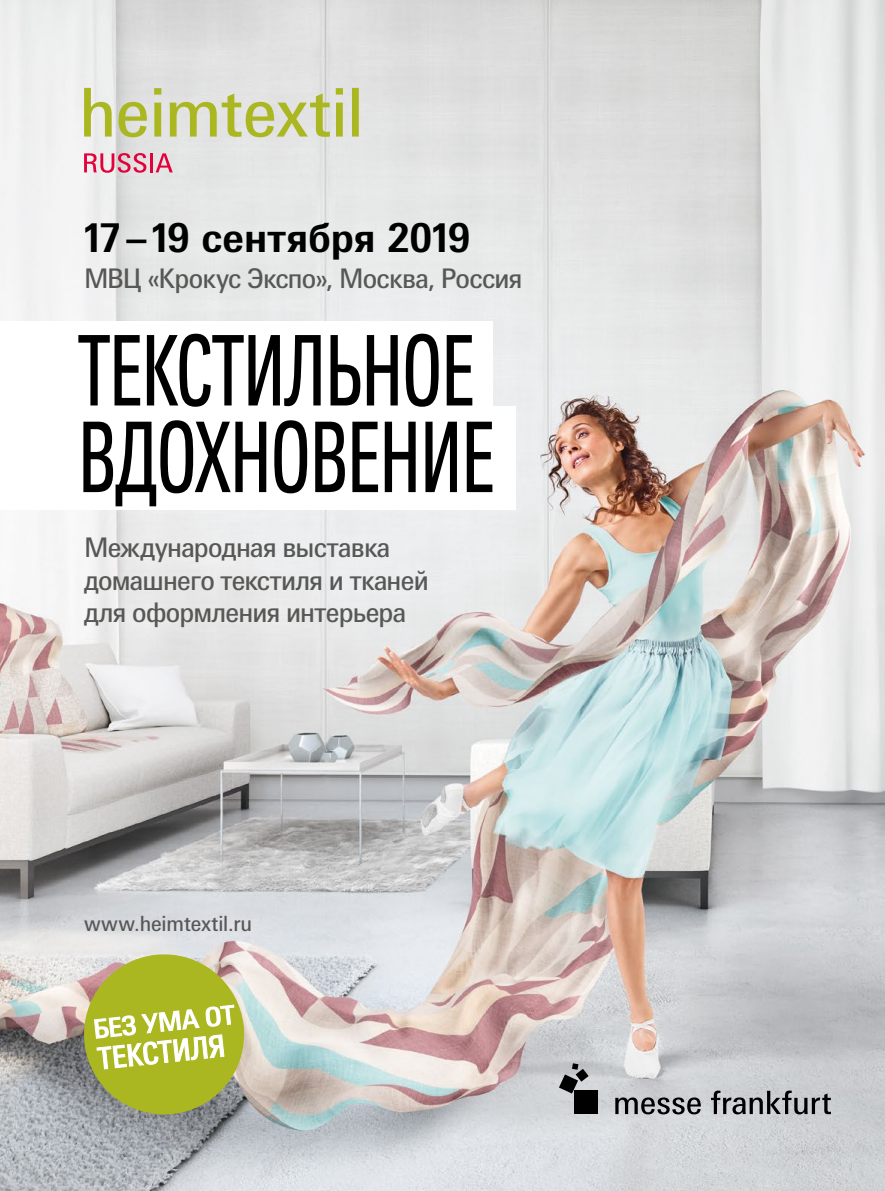
<style>
.page{position:relative;width:885px;height:1191px;background:#fff}
.page>*{position:absolute;margin:0;border:0;box-sizing:border-box;transform-origin:0 0}
.t1{font:condensed 97.35px/86.6px "Messe Univers";letter-spacing:-.02em;color:#000;scale:.74 1}
.t2{font:700 40.05px "Messe Univers";color:#000}
.t3{font:27px/32.4px "Messe Univers";letter-spacing:-.03em;color:#575756}
.t4{font:21px "Messe Univers";letter-spacing:-.005em;color:#575756}
</style>
<div class="page">
<img style="left:0;top:0;width:884px;height:1191px">
<div style="left:0;top:406px;width:515px;height:104px;background:#fff"></div>
<div style="left:0;top:321px;width:492px;height:100px;background:#fff"></div>
<svg style="left:84px;top:88px;width:28px;height:49px"></svg>
<svg style="left:118px;top:102px;width:29px;height:35px"></svg>
<svg style="left:154px;top:88px;width:7px;height:49px"></svg>
<svg style="left:170px;top:94px;width:160px;height:43px;background:#cdd29b"></svg>
<svg style="left:336px;top:88px;width:7px;height:49px"></svg>
<svg style="left:352px;top:88px;width:7px;height:49px"></svg>
<svg style="left:84px;top:153px;width:62px;height:20px"></svg>
<hr style="left:150px;top:153px;width:3px;height:19px;background:#e4003a">
<svg style="left:156px;top:153px;width:17px;height:19px"></svg>
<div style="left:574px;top:1090px;width:23px;height:24px;background:#000"></div>
<svg style="left:559px;top:1063px;width:29px;height:30px"></svg>
<svg style="left:615px;top:1097px;width:85px;height:17px"></svg>
<svg style="left:711px;top:1090px;width:119px;height:24px;background:#8b8e90"></svg>
<svg style="left:84px;top:954px;width:160px;height:160px;background:#b5bc56"></svg>
<h2 class="t2" style="left:84px;top:213px;width:388px">17–19 сентября 2019</h2>
<p class="t3" style="left:84px;top:261px;width:440px">МВЦ «Крокус Экспо», Москва, Россия</p>
<h1 class="t1" style="left:78px;top:326px;width:565px">ТЕКСТИЛЬНОЕ<br>ВДОХНОВЕНИЕ</h1>
<p class="t3" style="left:84px;top:531px;width:346px">Международная выставка домашнего текстиля и тканей для оформления интерьера</p>
<p class="t4" style="left:84px;top:910px;width:170px">www.heimtextil.ru</p>
</div>
